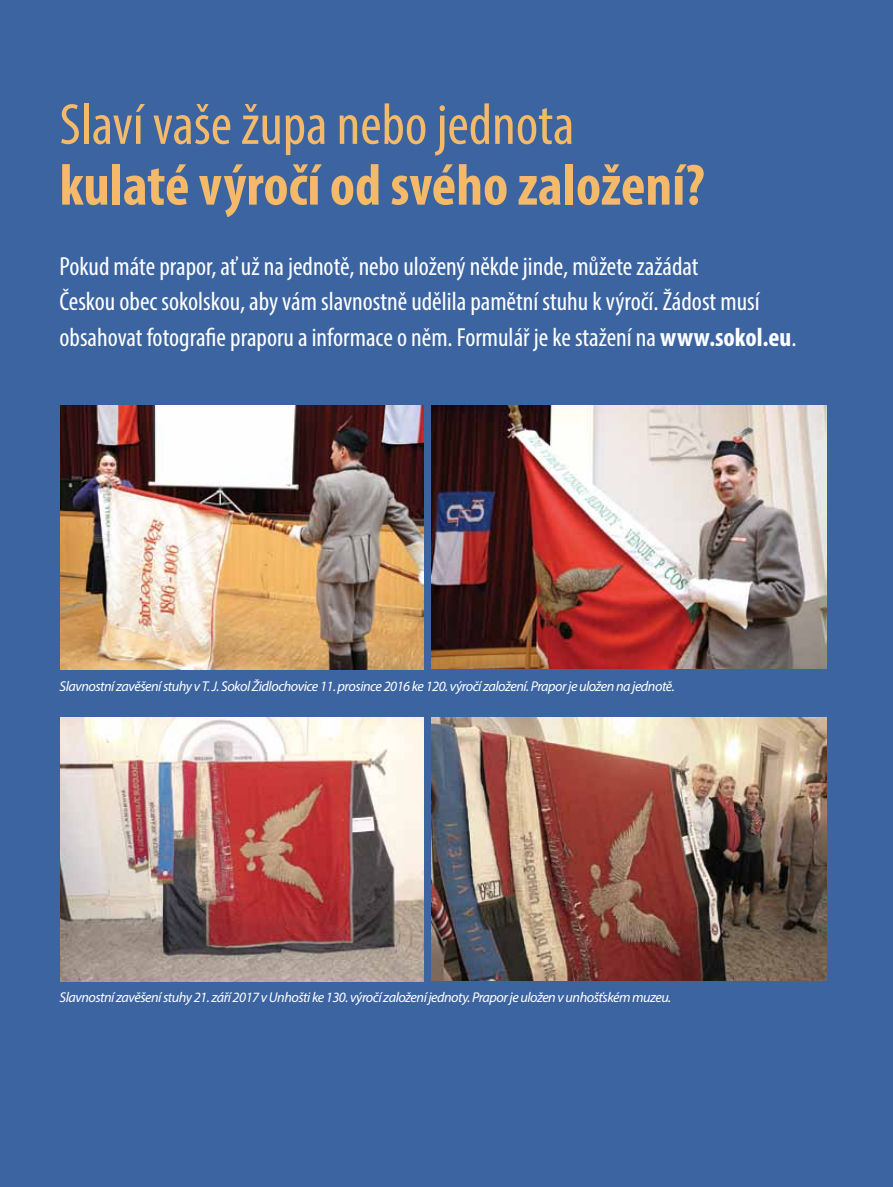
<style>
.page{position:relative;width:893px;height:1187px;background:#fff}
.page>*{position:absolute;margin:0;border:0;box-sizing:border-box;transform-origin:0 0}
.t1{font:700 condensed 58.5px "Myriad Pro";color:#f4ba69}
.t2{font:condensed 58.5px "Myriad Pro";color:#f4ba69}
.t3{font:condensed 26.25px/35.2px "Myriad Pro";color:#fff}
.t4{font:italic 14.25px "Myriad Pro";letter-spacing:-.035em;color:#fff}
.s1{font-weight:700}
</style>
<div class="page">
<div style="left:0;top:0;width:893px;height:1186px;background:#3b64a1"></div>
<img style="left:60px;top:405px;width:364px;height:264px">
<img style="left:60px;top:717px;width:364px;height:264px">
<img style="left:432px;top:405px;width:394px;height:263px">
<img style="left:432px;top:717px;width:394px;height:263px">
<h1 class="t2" style="left:60px;top:89px;width:516px">Slaví vaše župa nebo jednota</h1>
<h1 class="t1" style="left:60px;top:148px;width:647px">kulaté výročí od svého založení?</h1>
<p class="t3" style="left:60px;top:248px;width:738px">Pokud máte prapor, ať už na jednotě, nebo uložený někde jinde, můžete zažádat<br>Českou obec sokolskou, aby vám slavnostně udělila pamětní stuhu k výročí. Žádost musí obsahovat fotografie praporu a informace o něm. Formulář je ke stažení na <span class="s1">www.sokol.eu</span>.</p>
<p class="t4" style="left:60px;top:677px;width:617px">Slavnostní zavěšení stuhy v T. J. Sokol Židlochovice 11. prosince 2016 ke 120. výročí založení. Prapor je uložen na jednotě.</p>
<p class="t4" style="left:60px;top:988px;width:613px">Slavnostní zavěšení stuhy 21. září 2017 v Unhošti ke 130. výročí založení jednoty. Prapor je uložen v unhošťském muzeu.</p>
</div>
